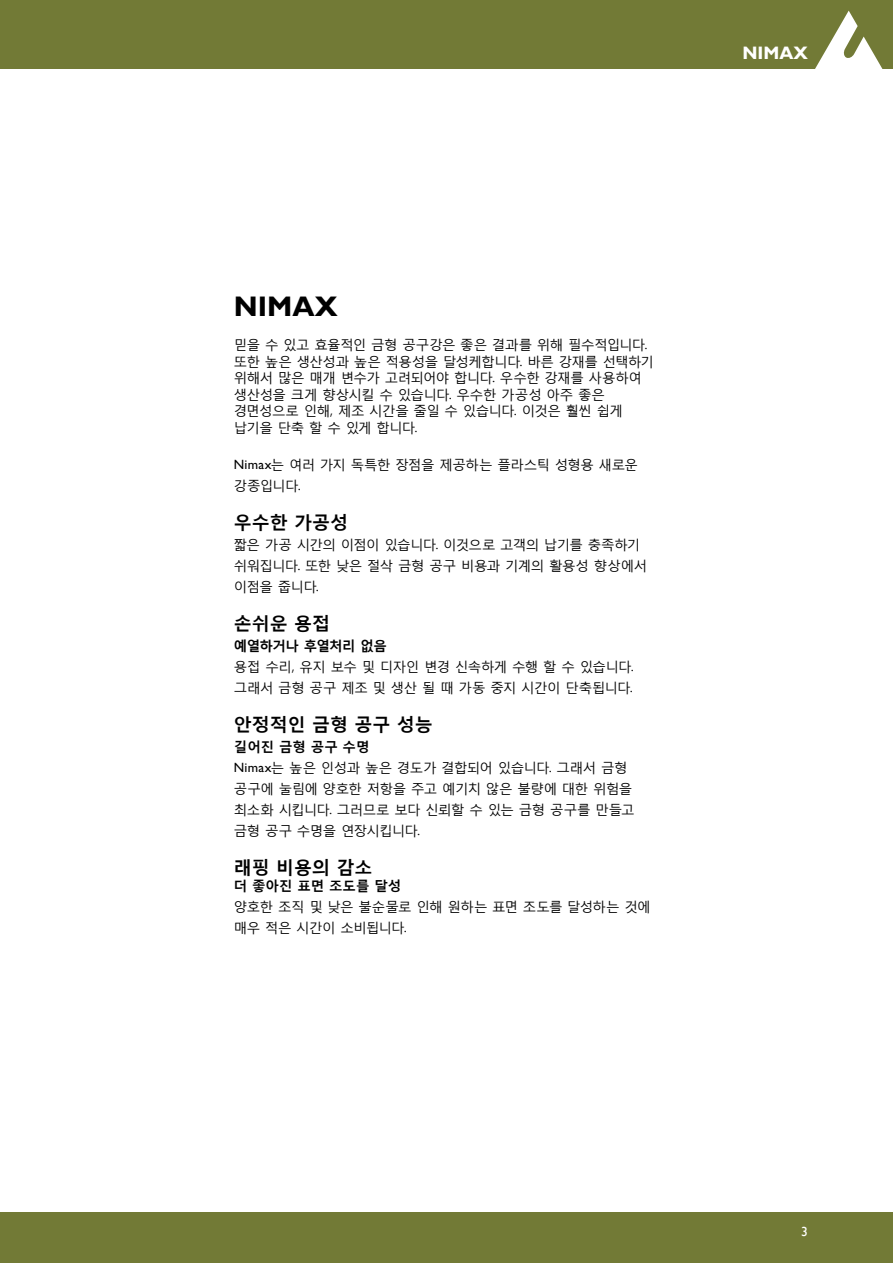
<style>
.page{position:relative;width:893px;height:1263px;background:#fff}
.page>*{position:absolute;margin:0;border:0;box-sizing:border-box;transform-origin:0 0}
.t1{font:700 28.5px "Assab Gill";color:#000}
.t2{font:700 18px "Malgun Gothic";color:#000}
.t3{font:700 18px "Uddeholm Gill";color:#fff}
.t4{font:13.5px/21px "Malgun Gothic";letter-spacing:-.045em;color:#000}
.t5{font:700 13.5px "Malgun Gothic";letter-spacing:-.04em;color:#000}
.t6{font:700 13.5px "Malgun Gothic";color:#000}
.t7{font:13.5px "Uddeholm Gill";color:#fff}
.s1{font-family:"Assab Gill"}
.s2{font-weight:700}
</style>
<div class="page">
<div style="left:0;top:1212px;width:893px;height:51px;background:#727a36"></div>
<div style="left:0;top:0;width:893px;height:68px;background:#727a36"></div>
<svg style="left:811px;top:11px;width:76px;height:58px"></svg>
<h2 class="t3" style="left:742px;top:42px;width:67px">NIMAX</h2>
<h1 class="t1" style="left:234px;top:290px;width:105px">NIMAX</h1>
<p class="t4" style="left:234px;top:336px;width:422px;line-height:16.5px">믿을 수 있고 효율적인 금형 공구강은 좋은 결과를 위해 필수적입니다. 또한 높은 생산성과 높은 적용성을 달성케합니다. 바른 강재를 선택하기 위해서 많은 매개 변수가 고려되어야 합니다. 우수한 강재를 사용하여 생산성을 크게 향상시킬 수 있습니다. 우수한 가공성 아주 좋은 경면성으로 인해, 제조 시간을 줄일 수 있습니다. 이것은 훨씬 쉽게 납기을 단축 할 수 있게 합니다.</p>
<p class="t4" style="left:234px;top:454px;width:406px"><span class="s1">Nimax</span>는 여러 가지 독특한 장점을 제공하는 플라스틱 성형용 새로운 강종입니다.</p>
<h2 class="t2" style="left:234px;top:511px;width:116px">우수한 가공성</h2>
<p class="t4" style="left:234px;top:534px;width:415px">짧은 가공 시간의 이점이 있습니다. 이것으로 고객의 납기를 충족하기 쉬워집니다. 또한 낮은 절삭 금형 공구 비용과 기계의 활용성 향상에서 이점을 줍니다.</p>
<h2 class="t2" style="left:234px;top:612px;width:98px">손쉬운 용접</h2>
<p class="t5" style="left:234px;top:637px;width:154px">예열하거나 후열처리 없음</p>
<p class="t4" style="left:234px;top:656px;width:401px">용접 수리, 유지 보수 및 디자인 변경 신속하게 수행 할 수 있습니다. 그래서 금형 공구 제조 및 생산 될 때 가동 중지 시간이 단축됩니다.</p>
<h2 class="t2" style="left:234px;top:713px;width:201px">안정적인 금형 공구 성능</h2>
<p class="t4" style="left:234px;top:736px;width:402px"><span class="s2">길어진 금형 공구 수명<br></span><span class="s1">Nimax</span>는 높은 인성과 높은 경도가 결합되어 있습니다. 그래서 금형 공구에 눌림에 양호한 저항을 주고 예기치 않은 불량에 대한 위험을 최소화 시킵니다. 그러므로 보다 신뢰할 수 있는 금형 공구를 만들고 금형 공구 수명을 연장시킵니다.</p>
<h2 class="t2" style="left:234px;top:856px;width:140px">래핑 비용의 감소</h2>
<p class="t6" style="left:234px;top:877px;width:169px">더 좋아진 표면 조도를 달성</p>
<p class="t4" style="left:234px;top:895px;width:418px">양호한 조직 및 낮은 불순물로 인해 원하는 표면 조도를 달성하는 것에 매우 적은 시간이 소비됩니다.</p>
<p class="t7" style="left:801px;top:1224px;width:8px">3</p>
</div>
